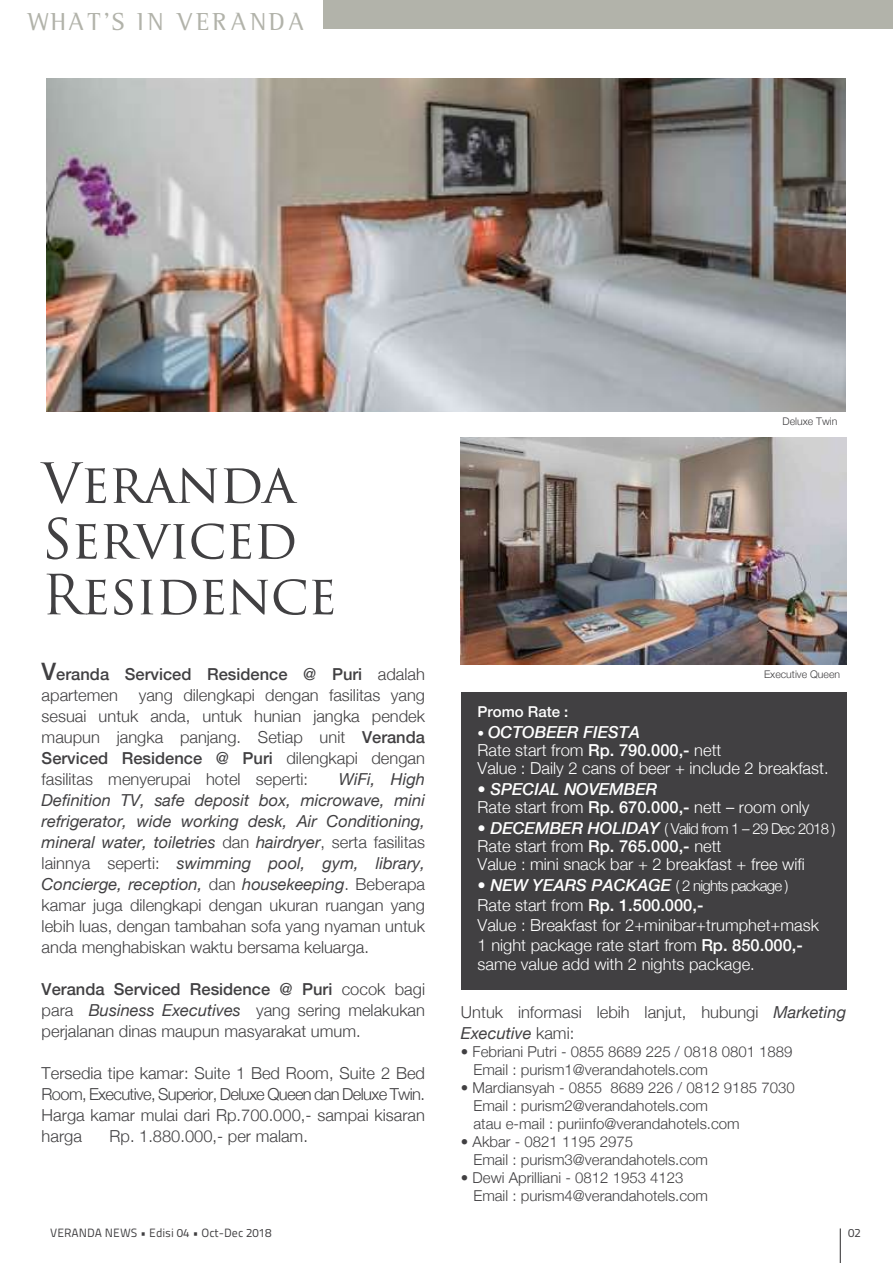
<style>
.page{position:relative;width:893px;height:1263px;background:#fff}
.page>*{position:absolute;margin:0;border:0;box-sizing:border-box;transform-origin:0 0}
.t1{font:53.85px/55.7px "Trajan Pro 3";letter-spacing:-.02em;color:#414042}
.t2{font:25.5px "Leftist Mono Serif";letter-spacing:.1em;color:#b2b3aa}
.t3{font:300 16.5px/21px "Helvetica Neue";color:#414042;text-align:justify}
.t4{font:italic 16.5px/21px "Helvetica Neue";color:#414042;text-align:justify}
.t5{font:300 16.5px/18px "Helvetica Neue";color:#fff}
.t6{font:500 16.5px/21px "Helvetica Neue";color:#414042}
.t7{font:300 15px/18px "Helvetica Neue";color:#414042}
.t8{font:300 15px "Helvetica Neue";letter-spacing:-.05em;color:#fff}
.t9{font:500 15px "Helvetica Neue";color:#fff}
.t10{font:12px "Titillium Maps 29 L 400 wt";color:#414042}
.t11{font:300 10.5px "Helvetica Neue";color:#414042}
.s1{font-size:24px}
.s2{font-weight:300}
.s3{font-weight:500}
.s4{font-weight:300;font-style:normal}
.s5{font-weight:400;font-style:italic}
.s6{font-size:13.5px}
.s7{font-weight:500;font-style:italic}
.s8{font-size:16.5px}
.s9{font-weight:500;font-style:italic;font-size:16.5px}
</style>
<div class="page">
<hr style="left:840px;top:1228px;width:1px;height:35px;background:#414042">
<div style="left:323px;top:0;width:570px;height:29px;background:#b2b3aa"></div>
<div style="left:461px;top:692px;width:385px;height:297px;background:#414042"></div>
<img style="left:47px;top:78px;width:799px;height:334px">
<img style="left:461px;top:437px;width:385px;height:228px">
<h2 class="t2" style="left:27px;top:7px;width:279px">WHAT’S IN VERANDA</h2>
<h1 class="t1" style="left:42px;top:458px;width:297px">Veranda<br>Serviced<br>Residence</h1>
<p class="t6" style="left:42px;top:662px;width:385px"><span class="s1">V</span>eranda Serviced Residence @ Puri <span class="s2">adalah apartemen</span></p>
<p class="t3" style="left:42px;top:684px;width:385px;text-indent:97px">yang dilengkapi dengan fasilitas yang sesuai untuk anda, untuk hunian jangka pendek maupun jangka panjang. Setiap unit <span class="s3">Veranda Serviced Residence @ Puri</span> dilengkapi dengan fasilitas menyerupai hotel seperti:</p>
<p class="t4" style="left:42px;top:769px;width:385px;text-indent:297px">WiFi, High Definition TV, safe deposit box, microwave, mini refrigerator, wide working desk, Air Conditioning, mineral water, toiletries <span class="s4">dan</span> hairdryer<span class="s4">, serta fasilitas lainnya seperti:</span> swimming pool, gym, library, Concierge, reception, <span class="s4">dan</span> housekeeping<span class="s4">. Beberapa kamar juga dilengkapi dengan ukuran ruangan yang lebih luas, dengan tambahan sofa yang nyaman untuk anda menghabiskan waktu bersama keluarga.</span></p>
<p class="t3" style="left:42px;top:978px;width:385px"><span class="s3">Veranda Serviced Residence @ Puri</span> cocok bagi para <span class="s5">Business Executives</span> yang sering melakukan perjalanan dinas maupun masyarakat umum.</p>
<p class="t3" style="left:42px;top:1062px;width:385px">Tersedia tipe kamar: Suite 1 Bed Room, Suite 2 Bed Room, Executive, Superior, Deluxe Queen dan Deluxe Twin.<br>Harga kamar mulai dari Rp.700.000,- sampai kisaran harga</p>
<p class="t3" style="left:110px;top:1125px;width:200px">Rp. 1.880.000,- per malam.</p>
<p class="t11" style="left:782px;top:414px;width:56px">Deluxe Twin</p>
<p class="t11" style="left:764px;top:668px;width:78px">Executive Queen</p>
<p class="t9" style="left:478px;top:700px;width:92px">Promo Rate :</p>
<p class="t5" style="left:478px;top:723px;width:353px"><span class="s6">•</span> <span class="s7">OCTOBEER FIESTA<br></span>Rate start from <span class="s3">Rp. 790.000,-</span> nett<br>Value : Daily 2 cans of beer + include 2 breakfast.</p>
<p class="t5" style="left:478px;top:780px;width:333px">• <span class="s7">SPECIAL NOVEMBER<br></span>Rate start from <span class="s3">Rp. 670.000,-</span> nett – room only</p>
<p class="t8" style="left:478px;top:820px;width:359px"><span class="s8">•</span> <span class="s9">DECEMBER HOLIDAY</span> ( Valid from 1 – 29 Dec 2018 )</p>
<p class="t5" style="left:478px;top:837px;width:329px">Rate start from <span class="s3">Rp. 765.000,-</span> nett<br>Value : mini snack bar + 2 breakfast + free wifi</p>
<p class="t8" style="left:478px;top:877px;width:312px"><span class="s8">•</span> <span class="s9">NEW YEARS PACKAGE</span> ( 2 nights package )</p>
<p class="t5" style="left:478px;top:895px;width:343px;line-height:19.8px">Rate start from <span class="s3">Rp. 1.500.000,-<br></span>Value : Breakfast for 2+minibar+trumphet+mask 1 night package rate start from <span class="s3">Rp. 850.000,- </span>same value add with 2 nights package.</p>
<p class="t3" style="left:461px;top:1001px;width:387px">Untuk informasi lebih lanjut, hubungi <span class="s5">Marketing<br>Executive</span> kami:</p>
<p class="t7" style="left:473px;top:1042px;width:321px;text-indent:-13px">• Febriani Putri - 0855 8689 225 / 0818 0801 1889<br>Email : purism1@verandahotels.com</p>
<p class="t7" style="left:473px;top:1078px;width:323px;text-indent:-13px">• Mardiansyah - 0855 8689 226 / 0812 9185 7030<br>Email : purism2@verandahotels.com<br>atau e-mail : puriinfo@verandahotels.com</p>
<p class="t7" style="left:473px;top:1132px;width:236px;text-indent:-13px">• Akbar - 0821 1195 2975<br>Email : purism3@verandahotels.com</p>
<p class="t7" style="left:473px;top:1168px;width:236px;text-indent:-13px">• Dewi Aprilliani - 0812 1953 4123<br>Email : purism4@verandahotels.com</p>
<p class="t10" style="left:50px;top:1224px;width:223px">VERANDA NEWS • Edisi 04 • Oct-Dec 2018</p>
<p class="t10" style="left:848px;top:1224px;width:14px">02</p>
</div>
